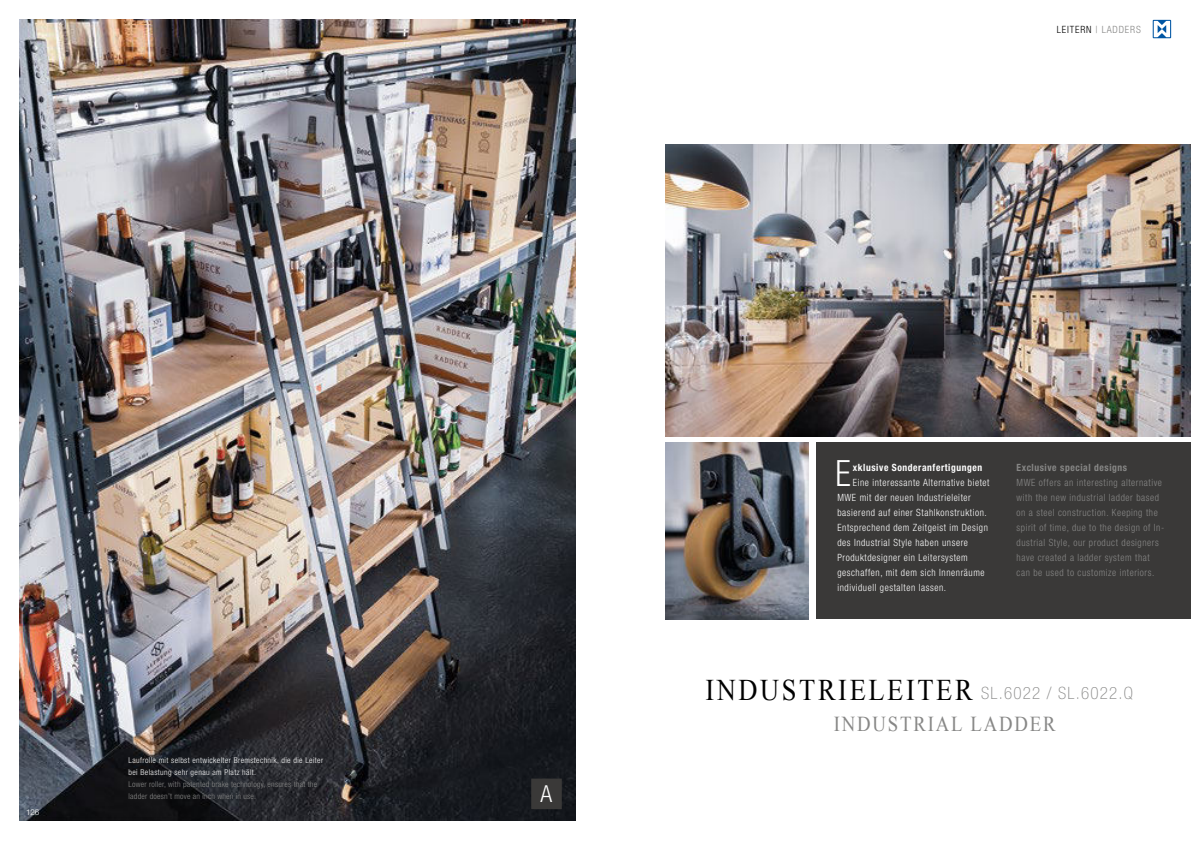
<style>
.page{position:relative;width:1191px;height:842px;background:#fff}
.page>*{position:absolute;margin:0;border:0;box-sizing:border-box;transform-origin:0 0}
.t1{font:300 condensed 36.3px "Helvetica Neue";color:#fff;scale:.96 1}
.t2{font:30px "Iskoola Pota";letter-spacing:.1em;color:#000;scale:.88 1}
.t3{font:300 condensed 23.4px "Helvetica Neue";color:#fff}
.t4{font:21.2px "Iskoola Pota";letter-spacing:.1em;color:#878786;scale:.88 1}
.t5{font:100 condensed 17px "Helvetica Neue";letter-spacing:.07em;color:#878786}
.t6{font:300 condensed 10px/15px "Helvetica Neue";letter-spacing:.06em;color:#fff;scale:.96 1}
.t7{font:300 condensed 10px/15px "Helvetica Neue";letter-spacing:.06em;color:#878786;scale:.96 1}
.t8{font:700 condensed 10px "Helvetica Neue";letter-spacing:.06em;color:#fff;scale:.96 1}
.t9{font:700 condensed 10px "Helvetica Neue";letter-spacing:.06em;color:#878786;scale:.96 1}
.t10{font:300 condensed 10px "Helvetica Neue";letter-spacing:.08em;color:#878786}
.t11{font:300 condensed 8px/12px "Helvetica Neue";letter-spacing:.05em;color:#fff}
.t12{font:300 condensed 8px/12px "Helvetica Neue";letter-spacing:.03em;color:#878786}
.t13{font:300 8px "Helvetica Neue";color:#fff}
.s1{color:#000}
</style>
<div class="page">
<img style="left:20px;top:20px;width:555px;height:800px">
<div style="left:816px;top:443px;width:375px;height:176px;background:#3a3938"></div>
<img style="left:665px;top:144px;width:525px;height:293px">
<img style="left:665px;top:443px;width:144px;height:176px">
<div style="left:531px;top:778px;width:31px;height:31px;background:#3a3938"></div>
<svg style="left:1152px;top:20px;width:19px;height:18px"></svg>
<svg style="left:1153px;top:21px;width:17px;height:16px"></svg>
<p class="t13" style="left:26px;top:810px;width:15px">126</p>
<p class="t11" style="left:129px;top:755px;width:196px">Laufrolle mit selbst entwickelter Bremstechnik, die die Leiter bei Belastung sehr genau am Platz hält.</p>
<p class="t12" style="left:129px;top:779px;width:190px">Lower roller, with patented brake technology, ensures that the ladder doesn’t move an inch when in use.</p>
<p class="t10" style="left:1057px;top:26px;width:85px"><span class="s1">LEITERN</span> | LADDERS</p>
<h3 class="t3" style="left:540px;top:785px;width:13px">A</h3>
<h1 class="t1" style="left:835px;top:460px;width:18px">E</h1>
<p class="t8" style="left:853px;top:464px;width:136px">xklusive Sonderanfertigungen</p>
<p class="t6" style="left:837px;top:476px;width:160px;text-indent:16px">Eine interessante Alternative bietet MWE mit der neuen Industrieleiter basierend auf einer Stahlkonstruktion.<br>Entsprechend dem Zeitgeist im Design des Industrial Style haben unsere Produktdesigner ein Leitersystem geschaffen, mit dem sich Innenräume individuell gestalten lassen.</p>
<p class="t9" style="left:1016px;top:464px;width:117px">Exclusive special designs</p>
<p class="t7" style="left:1016px;top:476px;width:155px">MWE offers an interesting alternative with the new industrial ladder based on a steel construction. Keeping the spirit of time, due to the design of In&shy;dustrial Style, our product designers have created a ladder system that can be used to customize interiors.</p>
<h2 class="t2" style="left:705px;top:680px;width:305px">INDUSTRIELEITER</h2>
<h3 class="t4" style="left:833px;top:716px;width:254px">INDUSTRIAL LADDER</h3>
<h3 class="t5" style="left:981px;top:687px;width:153px">SL.6022 / SL.6022.Q</h3>
</div>
